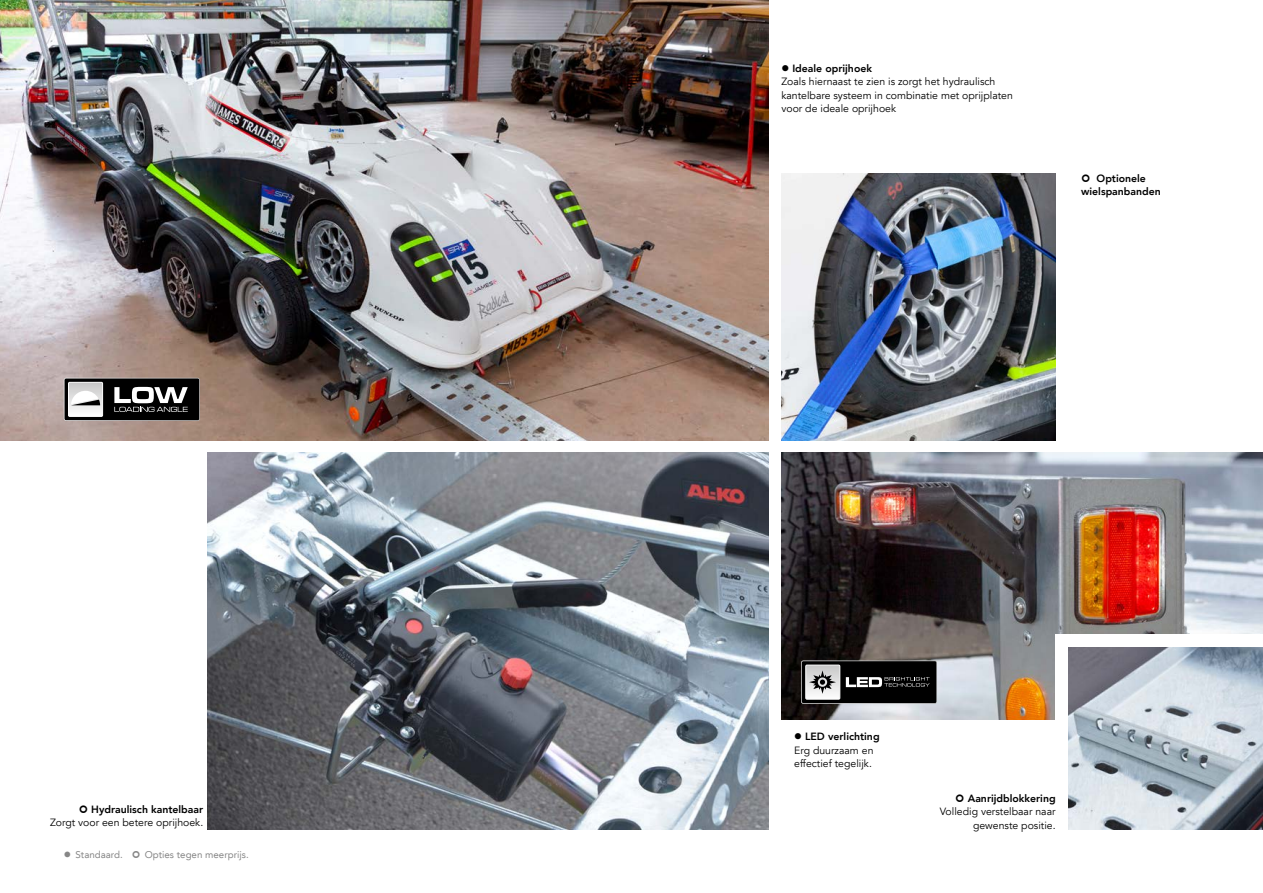
<style>
.page{position:relative;width:1263px;height:893px;background:#fff}
.page>*{position:absolute;margin:0;border:0;box-sizing:border-box;transform-origin:0 0}
.t1{font:10.5px/13.5px "Avenir LT";color:#000}
.t2{font:800 10.5px/13.5px "Avenir LT";color:#000;text-align:center}
.t3{font:9.75px "Avenir LT";color:#878787}
.s1{font-weight:800}
</style>
<div class="page">
<img style="left:0;top:0;width:769px;height:440px">
<img style="left:781px;top:453px;width:482px;height:266px">
<img style="left:207px;top:453px;width:562px;height:376px">
<img style="left:781px;top:174px;width:275px;height:266px">
<div style="left:1056px;top:635px;width:207px;height:194px;background:#fff"></div>
<img style="left:1068px;top:647px;width:195px;height:182px">
<svg style="left:64px;top:378px;width:136px;height:43px"></svg>
<svg style="left:801px;top:660px;width:136px;height:44px;background:#404040"></svg>
<p class="t2" style="left:91px;top:803px;width:114px">Hydraulisch kantelbaar</p>
<p class="t1" style="left:50px;top:816px;width:155px">Zorgt voor een betere oprijhoek.</p>
<p class="t3" style="left:64px;top:849px;width:61px">● Standaard.</p>
<p class="t3" style="left:145px;top:849px;width:106px">Opties tegen meerprijs.</p>
<p class="t1" style="left:781px;top:62px;width:233px">● <span class="s1">Ideale oprijhoek<br></span>Zoals hiernaast te zien is zorgt het hydraulisch kantelbare systeem in combinatie met oprijplaten voor de ideale oprijhoek</p>
<p class="t2" style="left:1081px;top:172px;width:81px">Optionele wielspanbanden</p>
<p class="t1" style="left:794px;top:730px;width:87px">● <span class="s1">LED verlichting<br></span>Erg duurzaam en effectief tegelijk.</p>
<p class="t2" style="left:968px;top:791px;width:89px">Aanrijdblokkering</p>
<p class="t1" style="left:940px;top:805px;width:117px;text-align:right">Volledig verstelbaar naar gewenste positie.</p>
</div>
